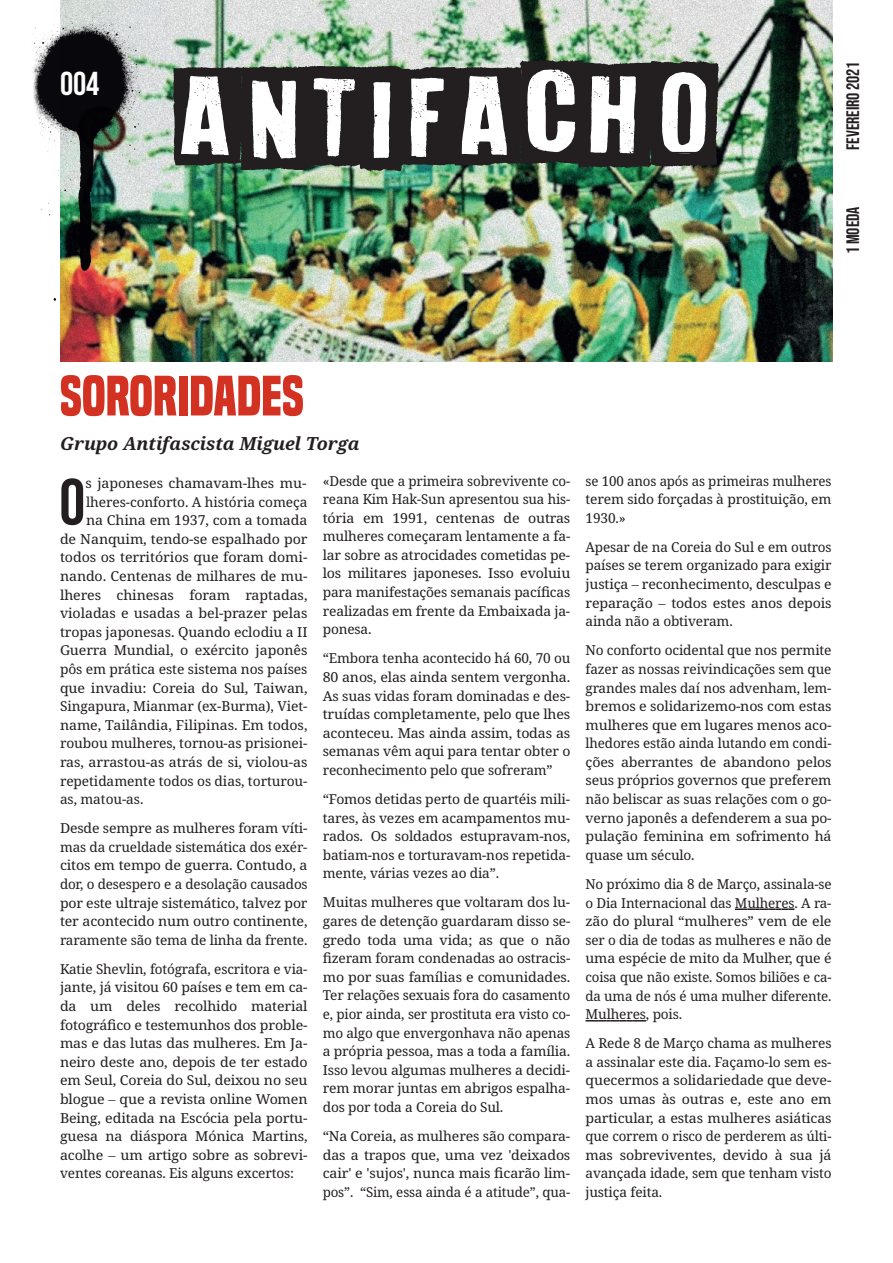
<style>
.page{position:relative;width:893px;height:1263px;background:#fff}
.page>*{position:absolute;margin:0;border:0;box-sizing:border-box;transform-origin:0 0}
.t1{font:900 100.8px "White On";color:#231f20}
.t2{font:65.1px "Bebas Neue";color:#231f20}
.t3{font:700 52.5px "Built Titling Rg";color:#d33222}
.t4{font:33px "Bebas Neue";color:#fff}
.t5{font:italic 700 18px "Noto Serif";letter-spacing:-.005em;color:#231f20}
.t6{font:18px "Bebas Neue";letter-spacing:-.005em;color:#231f20}
.t7{font:13.65px/18.6px "Noto Serif";letter-spacing:-.01em;color:#231f20;text-align:justify}
.t8{font:13.65px "Noto Serif";letter-spacing:-.01em;color:#231f20;scale:1.04 1}
</style>
<div class="page">
<img style="left:61px;top:0;width:772px;height:361px">
<img style="left:32px;top:0;width:110px;height:312px">
<div style="left:178px;top:70px;width:59px;height:86px;background:#fff"></div>
<div style="left:177px;top:70px;width:61px;height:87px;border:2px solid #231f20"></div>
<div style="left:245px;top:77px;width:59px;height:86px;background:#fff"></div>
<div style="left:244px;top:76px;width:61px;height:88px;border:2px solid #231f20"></div>
<div style="left:302px;top:72px;width:59px;height:86px;background:#fff"></div>
<div style="left:301px;top:71px;width:61px;height:88px;border:2px solid #231f20"></div>
<div style="left:363px;top:77px;width:32px;height:86px;background:#fff"></div>
<div style="left:362px;top:76px;width:34px;height:88px;border:2px solid #231f20"></div>
<div style="left:406px;top:72px;width:40px;height:86px;background:#fff"></div>
<div style="left:405px;top:71px;width:42px;height:88px;border:2px solid #231f20"></div>
<div style="left:461px;top:70px;width:47px;height:86px;background:#fff"></div>
<div style="left:460px;top:70px;width:48px;height:87px;border:2px solid #231f20"></div>
<div style="left:525px;top:69px;width:53px;height:85px;background:#fff"></div>
<div style="left:524px;top:68px;width:55px;height:87px;border:2px solid #231f20"></div>
<div style="left:589px;top:69px;width:53px;height:85px;background:#fff"></div>
<div style="left:588px;top:68px;width:55px;height:87px;border:2px solid #231f20"></div>
<div style="left:659px;top:67px;width:54px;height:86px;background:#fff"></div>
<div style="left:659px;top:66px;width:55px;height:88px;border:2px solid #231f20"></div>
<svg style="left:735px;top:908px;width:59px;height:2px"></svg>
<svg style="left:585px;top:1020px;width:61px;height:1px"></svg>
<h3 class="t4" style="left:60px;top:65px;width:41px">004</h3>
<h1 class="t1" style="left:175px;top:69px;width:542px">ANTIFACHO</h1>
<h3 class="t6" style="left:843px;top:150px;width:90px;rotate:-90deg">FEVEREIRO 2021</h3>
<h3 class="t6" style="left:843px;top:254px;width:49px;rotate:-90deg">1 moeda</h3>
<h3 class="t3" style="left:60px;top:365px;width:246px">SORORIDADES</h3>
<h3 class="t5" style="left:60px;top:431px;width:301px">Grupo Antifascista Miguel Torga</h3>
<h2 class="t2" style="left:59px;top:466px;width:28px">O</h2>
<p class="t8" style="left:85px;top:473px;width:214px">s japoneses chamavam-lhes mu‐</p>
<p class="t7" style="left:86px;top:492px;width:223px">lheres-conforto. A história começa</p>
<p class="t8" style="left:86px;top:511px;width:214px">na China em 1937, com a tomada</p>
<p class="t8" style="left:60px;top:529px;width:240px">de Nanquim, tendo-se espalhado por</p>
<p class="t8" style="left:60px;top:548px;width:239px">todos os territórios que foram domi‐</p>
<p class="t8" style="left:60px;top:566px;width:239px">nando. Centenas de milhares de mu‐</p>
<p class="t8" style="left:60px;top:585px;width:240px">lheres chinesas foram raptadas,</p>
<p class="t8" style="left:60px;top:603px;width:239px">violadas e usadas a bel-prazer pelas</p>
<p class="t7" style="left:60px;top:622px;width:249px">tropas japonesas. Quando eclodiu a II</p>
<p class="t8" style="left:60px;top:641px;width:239px">Guerra Mundial, o exército japonês</p>
<p class="t7" style="left:60px;top:659px;width:249px">pôs em prática este sistema nos países</p>
<p class="t8" style="left:60px;top:678px;width:240px">que invadiu: Coreia do Sul, Taiwan,</p>
<p class="t7" style="left:60px;top:696px;width:249px">Singapura, Mianmar (ex-Burma), Viet‐</p>
<p class="t8" style="left:60px;top:715px;width:240px">name, Tailândia, Filipinas. Em todos,</p>
<p class="t7" style="left:60px;top:734px;width:249px">roubou mulheres, tornou-as prisionei‐</p>
<p class="t8" style="left:60px;top:752px;width:239px">ras, arrastou-as atrás de si, violou-as</p>
<p class="t7" style="left:60px;top:771px;width:249px">repetidamente todos os dias, torturou-</p>
<p class="t7" style="left:60px;top:789px;width:85px">as, matou-as.</p>
<p class="t7" style="left:60px;top:818px;width:249px">Desde sempre as mulheres foram víti‐ mas da crueldade sistemática dos exér‐ citos em tempo de guerra. Contudo, a dor, o desespero e a desolação causados por este ultraje sistemático, talvez por ter acontecido num outro continente, raramente são tema de linha da frente.</p>
<p class="t7" style="left:60px;top:959px;width:249px">Katie Shevlin, fotógrafa, escritora e via‐ jante, já visitou 60 países e tem em ca‐ da um deles recolhido material fotográfico e testemunhos dos proble‐ mas e das lutas das mulheres. Em Ja‐ neiro deste ano, depois de ter estado em Seul, Coreia do Sul, deixou no seu blogue – que a revista online Women Being, editada na Escócia pela portu‐ guesa na diáspora Mónica Martins, acolhe – um artigo sobre as sobrevi‐ ventes coreanas. Eis alguns excertos:</p>
<p class="t7" style="left:323px;top:471px;width:249px">«Desde que a primeira sobrevivente co‐ reana Kim Hak-Sun apresentou sua his‐ tória em 1991, centenas de outras mulheres começaram lentamente a fa‐ lar sobre as atrocidades cometidas pe‐ los militares japoneses. Isso evoluiu para manifestações semanais pacíficas realizadas em frente da Embaixada ja‐ ponesa.</p>
<p class="t7" style="left:323px;top:649px;width:249px">“Embora tenha acontecido há 60, 70 ou 80 anos, elas ainda sentem vergonha.<br>As suas vidas foram dominadas e des‐ truídas completamente, pelo que lhes aconteceu. Mas ainda assim, todas as semanas vêm aqui para tentar obter o reconhecimento pelo que sofreram”</p>
<p class="t7" style="left:323px;top:789px;width:249px">“Fomos detidas perto de quartéis mili‐ tares, às vezes em acampamentos mu‐ rados. Os soldados estupravam-nos, batiam-nos e torturavam-nos repetida‐ mente, várias vezes ao dia”.</p>
<p class="t7" style="left:323px;top:893px;width:249px">Muitas mulheres que voltaram dos lu‐ gares de detenção guardaram disso se‐ gredo toda uma vida; as que o não fizeram foram condenadas ao ostracis‐ mo por suas famílias e comunidades.<br>Ter relações sexuais fora do casamento e, pior ainda, ser prostituta era visto co‐ mo algo que envergonhava não apenas a própria pessoa, mas a toda a família.<br>Isso levou algumas mulheres a decidi‐ rem morar juntas em abrigos espalha‐ dos por toda a Coreia do Sul.</p>
<p class="t7" style="left:323px;top:1126px;width:249px">“Na Coreia, as mulheres são compara‐ das a trapos que, uma vez 'deixados cair' e 'sujos', nunca mais ficarão lim‐ pos”. “Sim, essa ainda é a atitude”, qua‐</p>
<p class="t7" style="left:585px;top:471px;width:248px">se 100 anos após as primeiras mulheres terem sido forçadas à prostituição, em 1930.»</p>
<p class="t7" style="left:585px;top:537px;width:248px">Apesar de na Coreia do Sul e em outros países se terem organizado para exigir justiça – reconhecimento, desculpas e reparação – todos estes anos depois ainda não a obtiveram.</p>
<p class="t7" style="left:585px;top:641px;width:248px">No conforto ocidental que nos permite fazer as nossas reivindicações sem que grandes males daí nos advenham, lem‐ bremos e solidarizemo-nos com estas mulheres que em lugares menos aco‐ lhedores estão ainda lutando em condi‐ ções aberrantes de abandono pelos seus próprios governos que preferem não beliscar as suas relações com o go‐ verno japonês a defenderem a sua po‐ pulação feminina em sofrimento há quase um século.</p>
<p class="t7" style="left:585px;top:874px;width:248px">No próximo dia 8 de Março, assinala-se o Dia Internacional das Mulheres. A ra‐ zão do plural “mulheres” vem de ele ser o dia de todas as mulheres e não de uma espécie de mito da Mulher, que é coisa que não existe. Somos biliões e ca‐ da uma de nós é uma mulher diferente.<br>Mulheres, pois.</p>
<p class="t7" style="left:585px;top:1033px;width:248px">A Rede 8 de Março chama as mulheres a assinalar este dia. Façamo-lo sem es‐ quecermos a solidariedade que deve‐ mos umas às outras e, este ano em particular, a estas mulheres asiáticas que correm o risco de perderem as últi‐ mas sobreviventes, devido à sua já avançada idade, sem que tenham visto justiça feita.</p>
</div>
